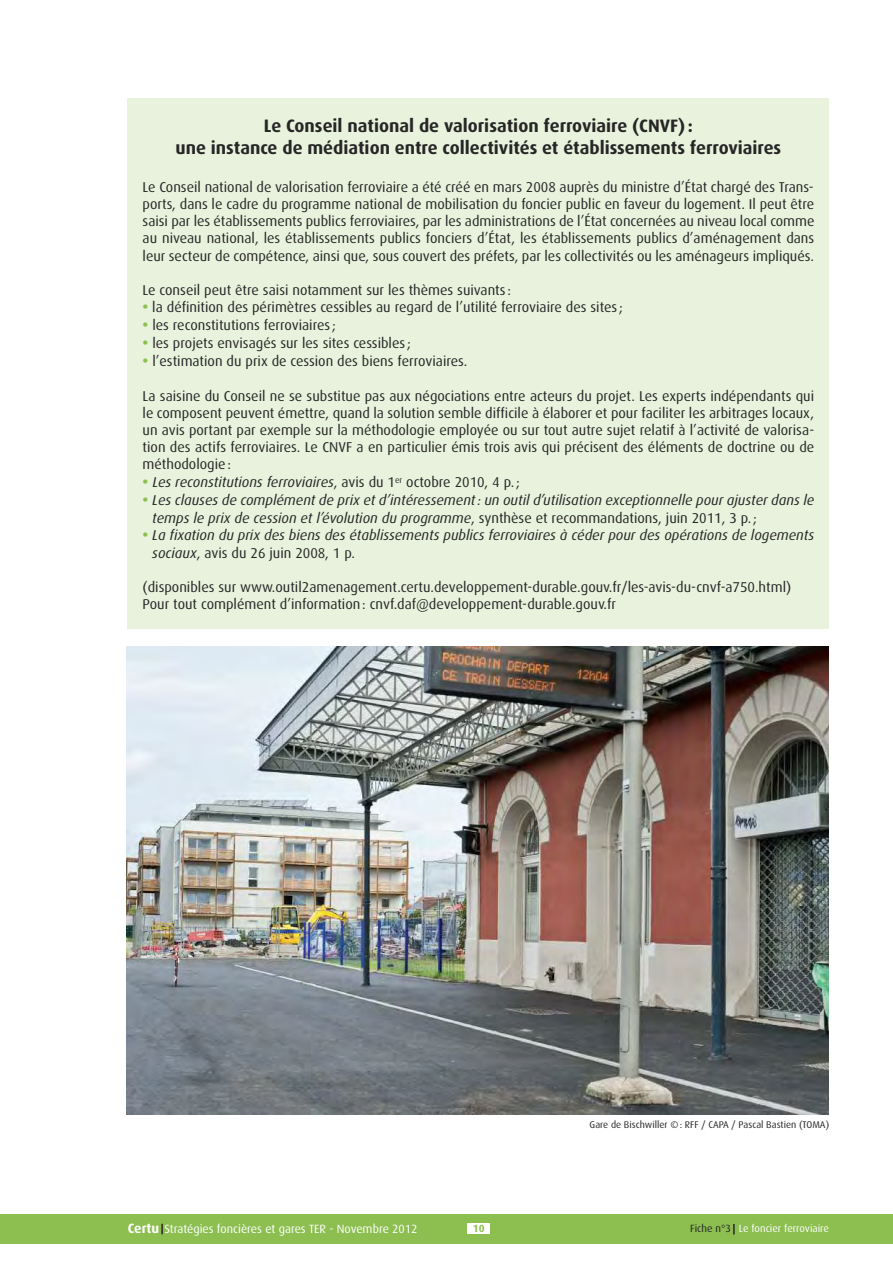
<style>
.page{position:relative;width:893px;height:1263px;background:#fff}
.page>*{position:absolute;margin:0;border:0;box-sizing:border-box;transform-origin:0 0}
.t1{font:700 18px/21.6px "Dax OT";color:#272627;text-align:center}
.t2{font:14.25px/17.1px "Dax OT";color:#272627;text-align:justify}
.t3{font:italic 14.25px/17.4px "Dax OT";color:#272627}
.t4{font:12px "Dax OT";color:#fff}
.t5{font:10.5px "Dax OT";color:#fff}
.t6{font:700 10.5px "Dax OT";color:#8cbf50}
.t7{font:9.75px "Dax OT";color:#272627}
.s1{font-weight:700;font-size:15px;color:#8cbf50}
.s2{font-weight:700;font-style:normal;font-size:15px;color:#8cbf50}
.s3{font-style:normal}
.s4{font-weight:700;font-size:13.5px}
.s5{color:#272627}
</style>
<div class="page">
<div style="left:0;top:1214px;width:893px;height:30px;background:#8cbf50"></div>
<div style="left:468px;top:1223px;width:22px;height:11px;background:#fff"></div>
<svg style="left:733px;top:1224px;width:2px;height:10px"></svg>
<svg style="left:161px;top:1223px;width:2px;height:11px"></svg>
<div style="left:128px;top:98px;width:701px;height:530px;background:#e8f2dc"></div>
<img style="left:127px;top:646px;width:701px;height:468px">
<p class="t1" style="left:175px;top:117px;width:607px">Le Conseil national de valorisation ferroviaire (CNVF) :<br>une instance de médiation entre collectivités et établissements ferroviaires</p>
<p class="t2" style="left:143px;top:180px;width:673px">Le Conseil national de valorisation ferroviaire a été créé en mars 2008 auprès du ministre d’État chargé des Trans&shy;ports, dans le cadre du programme national de mobilisation du foncier public en faveur du logement. Il peut être saisi par les établissements publics ferroviaires, par les administrations de l’État concernées au niveau local comme au niveau national, les établissements publics fonciers d’État, les établissements publics d’aménagement dans leur secteur de compétence, ainsi que, sous couvert des préfets, par les collectivités ou les aménageurs impliqués.</p>
<p class="t2" style="left:143px;top:283px;width:370px">Le conseil peut être saisi notamment sur les thèmes suivants:</p>
<p class="t2" style="left:143px;top:300px;width:482px"><span class="s1">•</span> la définition des périmètres cessibles au regard de l’utilité ferroviaire des sites;</p>
<p class="t2" style="left:143px;top:318px;width:195px"><span class="s1">•</span> les reconstitutions ferroviaires;</p>
<p class="t2" style="left:143px;top:336px;width:270px"><span class="s1">•</span> les projets envisagés sur les sites cessibles;</p>
<p class="t2" style="left:143px;top:354px;width:326px"><span class="s1">•</span> l’estimation du prix de cession des biens ferroviaires.</p>
<p class="t2" style="left:143px;top:389px;width:673px">La saisine du Conseil ne se substitue pas aux négociations entre acteurs du projet. Les experts indépendants qui le composent peuvent émettre, quand la solution semble difficile à élaborer et pour faciliter les arbitrages locaux, un avis portant par exemple sur la méthodologie employée ou sur tout autre sujet relatif à l’activité de valorisa&shy;tion des actifs ferroviaires. Le CNVF a en particulier émis trois avis qui précisent des éléments de doctrine ou de méthodologie:</p>
<p class="t3" style="left:143px;top:475px;width:379px"><span class="s2">•</span> Les reconstitutions ferroviaires<span class="s3">, avis du 1</span><sup>er</sup> <span class="s3">octobre 2010, 4 p.;</span></p>
<p class="t3" style="left:152px;top:493px;width:663px;text-indent:-10px"><span class="s2">•</span> Les clauses de complément de prix et d’intéressement: un outil d’utilisation exceptionnelle pour ajuster dans le temps le prix de cession et l’évolution du programme<span class="s3">, synthèse et recommandations, juin 2011, 3 p.;</span></p>
<p class="t3" style="left:152px;top:528px;width:663px;text-indent:-10px"><span class="s2">•</span> La fixation du prix des biens des établissements publics ferroviaires à céder pour des opérations de logements sociaux<span class="s3">, avis du 26 juin 2008, 1 p.</span></p>
<p class="t2" style="left:143px;top:580px;width:650px">(disponibles sur www.outil2amenagement.certu.developpement-durable.gouv.fr/les-avis-du-cnvf-a750.html)<br>Pour tout complément d’information: cnvf.daf@developpement-durable.gouv.fr</p>
<p class="t7" style="left:590px;top:1122px;width:241px">Gare de Bischwiller ©: RFF / CAPA / Pascal Bastien (TOMA)</p>
<p class="t4" style="left:128px;top:1224px;width:291px"><span class="s4">Certu</span> Stratégies foncières et gares TER - Novembre 2012</p>
<p class="t6" style="left:473px;top:1224px;width:13px">10</p>
<p class="t5" style="left:690px;top:1225px;width:140px"><span class="s5">Fiche n°3</span> Le foncier ferroviaire</p>
</div>
